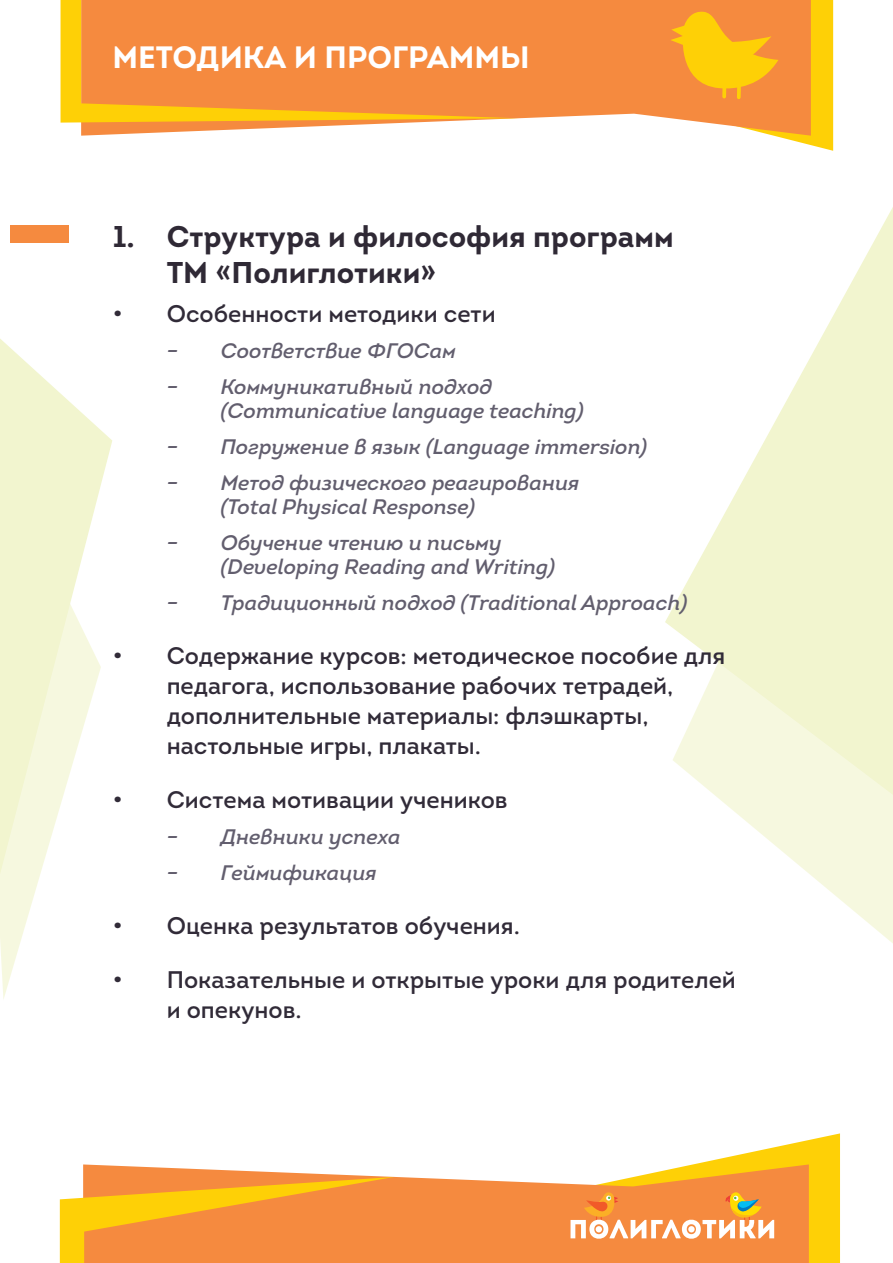
<style>
.page{position:relative;width:893px;height:1263px;background:#fff}
.page>*{position:absolute;margin:0;border:0;box-sizing:border-box;transform-origin:0 0}
.t1{font:700 30.9px "Intro";color:#fff}
.t2{font:700 30px/36px "Intro";color:#2f2935}
.t3{font:24px/30px "Intro";color:#312b38}
.t4{font:italic 21px/24px "Intro";color:#625e6e}
</style>
<div class="page">
<svg style="left:81px;top:0;width:589px;height:136px;fill:#f58a3f"></svg>
<svg style="left:61px;top:0;width:458px;height:123px;background:#f69239"></svg>
<svg style="left:83px;top:1164px;width:487px;height:99px;fill:#f58a3f"></svg>
<svg style="left:60px;top:1177px;width:334px;height:86px;background:#f79c34"></svg>
<svg style="left:570px;top:1133px;width:270px;height:130px"></svg>
<svg style="left:670px;top:0;width:163px;height:116px;background:#f8a429"></svg>
<div style="left:695px;top:25px;width:8px;height:8px;background:#fed006;border-radius:50%"></div>
<svg style="left:665px;top:116px;width:228px;height:511px"></svg>
<svg style="left:672px;top:244px;width:221px;height:699px"></svg>
<svg style="left:0;top:339px;width:112px;height:145px"></svg>
<svg style="left:0;top:399px;width:101px;height:600px"></svg>
<div style="left:10px;top:225px;width:59px;height:18px;background:#f58a3f"></div>
<h1 class="t1" style="left:112px;top:38px;width:419px">МЕТОДИКА И ПРОГРАММЫ</h1>
<h2 class="t2" style="left:167px;top:218px;width:509px;text-indent:-54px">1. Структура и философия программ<br>ТМ «Полиглотики»</h2>
<p class="t3" style="left:113px;top:298px;width:384px">• Особенности методики сети</p>
<p class="t4" style="left:167px;top:339px;width:291px">– Соответствие ФГОСам</p>
<p class="t4" style="left:221px;top:375px;width:364px;text-indent:-54px">– Коммуникативный подход (Communicative language teaching)</p>
<p class="t4" style="left:167px;top:435px;width:482px">– Погружение в язык (Language immersion)</p>
<p class="t4" style="left:221px;top:471px;width:360px;text-indent:-54px">– Метод физического реагирования (Total Physical Response)</p>
<p class="t4" style="left:221px;top:531px;width:336px;text-indent:-54px">– Обучение чтению и письму (Developing Reading and Writing)</p>
<p class="t4" style="left:167px;top:591px;width:522px">– Традиционный подход (Traditional Approach)</p>
<p class="t3" style="left:167px;top:640px;width:560px;text-indent:-54px">• Содержание курсов: методическое пособие для педагога, использование рабочих тетрадей, дополнительные материалы: флэшкарты, настольные игры, плакаты.</p>
<p class="t3" style="left:113px;top:784px;width:397px">• Система мотивации учеников</p>
<p class="t4" style="left:167px;top:825px;width:236px">– Дневники успеха</p>
<p class="t4" style="left:167px;top:861px;width:211px">– Геймификация</p>
<p class="t3" style="left:113px;top:910px;width:409px">• Оценка результатов обучения.</p>
<p class="t3" style="left:167px;top:964px;width:571px;text-indent:-54px">• Показательные и открытые уроки для родителей и опекунов.</p>
</div>
